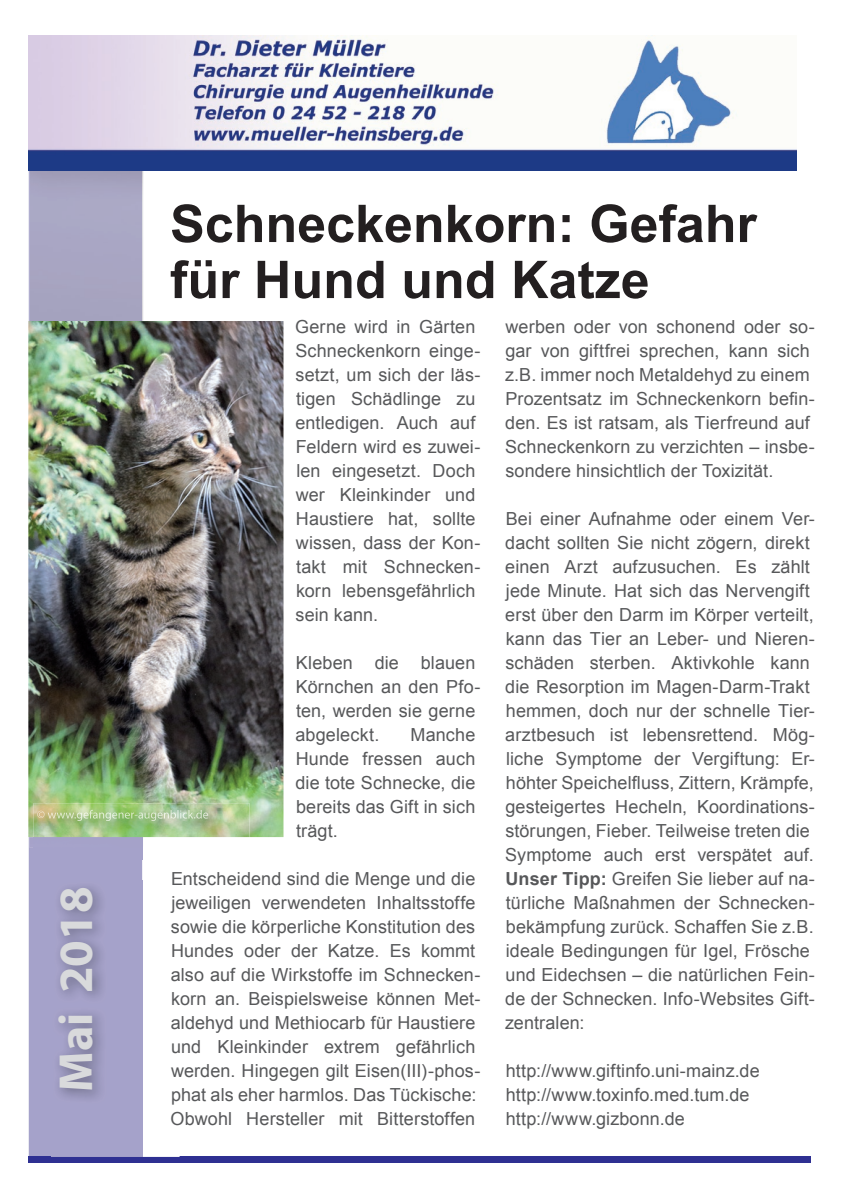
<style>
.page{position:relative;width:842px;height:1191px;background:#fff}
.page>*{position:absolute;margin:0;border:0;box-sizing:border-box;transform-origin:0 0}
.t1{font:700 52px/56px "Arial";color:#231f20}
.t2{font:700 48px "Myriad Pro";color:#d9dadc}
.t3{font:18px/24px "Arial";letter-spacing:.005em;color:#57585a}
.s1{font-weight:700}
</style>
<div class="page">
<div style="left:29px;top:170px;width:113px;height:987px;background:#a5a2ca"></div>
<div style="left:28px;top:1157px;width:783px;height:6px;background:#2e3092"></div>
<div style="left:30px;top:170px;width:112px;height:678px;background:#a8a5c2"></div>
<img style="left:28px;top:36px;width:769px;height:134px">
<img style="left:28px;top:321px;width:255px;height:516px">
<img style="left:142px;top:881px;width:38px;height:276px">
<img style="left:52px;top:881px;width:90px;height:276px">
<img style="left:33px;top:803px;width:216px;height:56px">
<img style="left:37px;top:810px;width:171px;height:11px">
<h2 class="t2" style="left:45px;top:1091px;width:207px;rotate:-90deg">Mai 2018</h2>
<h1 class="t1" style="left:170px;top:197px;width:588px">Schneckenkorn: Gefahr für Hund und Katze</h1>
<p class="t3" style="left:295px;top:315px;width:187px">Gerne wird in Gärten<br>Schneckenkorn einge&shy;setzt, um sich der läs&shy;tigen Schädlinge zu entledigen. Auch auf<br>Feldern wird es zuwei&shy;len eingesetzt. Doch wer Kleinkinder und<br>Haustiere hat, sollte wissen, dass der Kon&shy;takt mit Schnecken&shy;korn lebensgefährlich sein kann.</p>
<p class="t3" style="left:295px;top:651px;width:186px">Kleben die blauen<br>Körnchen an den Pfo&shy;ten, werden sie gerne abgeleckt.</p>
<p class="t3" style="left:505px;top:315px;width:311px">werben oder von schonend oder so&shy;gar von giftfrei sprechen, kann sich z.B. immer noch Metaldehyd zu einem Prozentsatz im Schneckenkorn befin&shy;den. Es ist ratsam, als Tierfreund auf Schneckenkorn zu verzichten – insbe&shy;sondere hinsichtlich der Toxizität.</p>
<p class="t3" style="left:505px;top:507px;width:311px">Bei einer Aufnahme oder einem Ver&shy;dacht sollten Sie nicht zögern, direkt einen Arzt aufzusuchen. Es zählt jede Minute. Hat sich das Nervengift erst über den Darm im Körper verteilt, kann das Tier an Leber- und Nieren&shy;schäden sterben. Aktivkohle kann die Resorption im Magen-Darm-Trakt hemmen, doch nur der schnelle Tier&shy;arztbesuch ist lebensrettend. Mög&shy;liche Symptome der Vergiftung: Er&shy;höhter Speichelfluss, Zittern, Krämpfe, gesteigertes Hecheln, Koordinations&shy;störungen, Fieber. Teilweise treten die Symptome auch erst verspätet auf.<br><span class="s1">Unser Tipp:</span> Greifen Sie lieber auf na&shy;türliche Maßnahmen der Schnecken&shy;bekämpfung zurück. Schaffen Sie z.B. ideale Bedingungen für Igel, Frösche und Eidechsen – die natürlichen Fein&shy;de der Schnecken. Info-Websites Gift&shy;zentralen:</p>
<p class="t3" style="left:506px;top:1059px;width:255px">http://www.giftinfo.uni-mainz.de http://www.toxinfo.med.tum.de http://www.gizbonn.de</p>
<p class="t3" style="left:295px;top:723px;width:181px;text-align:justify;text-indent:115px">Manche Hunde fressen auch die tote Schnecke, die bereits das Gift in sich trägt.</p>
<p class="t3" style="left:171px;top:867px;width:311px">Entscheidend sind die Menge und die jeweiligen verwendeten Inhaltsstoffe sowie die körperliche Konstitution des Hundes oder der Katze. Es kommt also auf die Wirkstoffe im Schnecken&shy;korn an. Beispielsweise können Met&shy;aldehyd und Methiocarb für Haustiere und Kleinkinder extrem gefährlich werden. Hingegen gilt Eisen(III)-phos&shy;phat als eher harmlos. Das Tückische:<br>Obwohl Hersteller mit Bitterstoffen</p>
</div>
